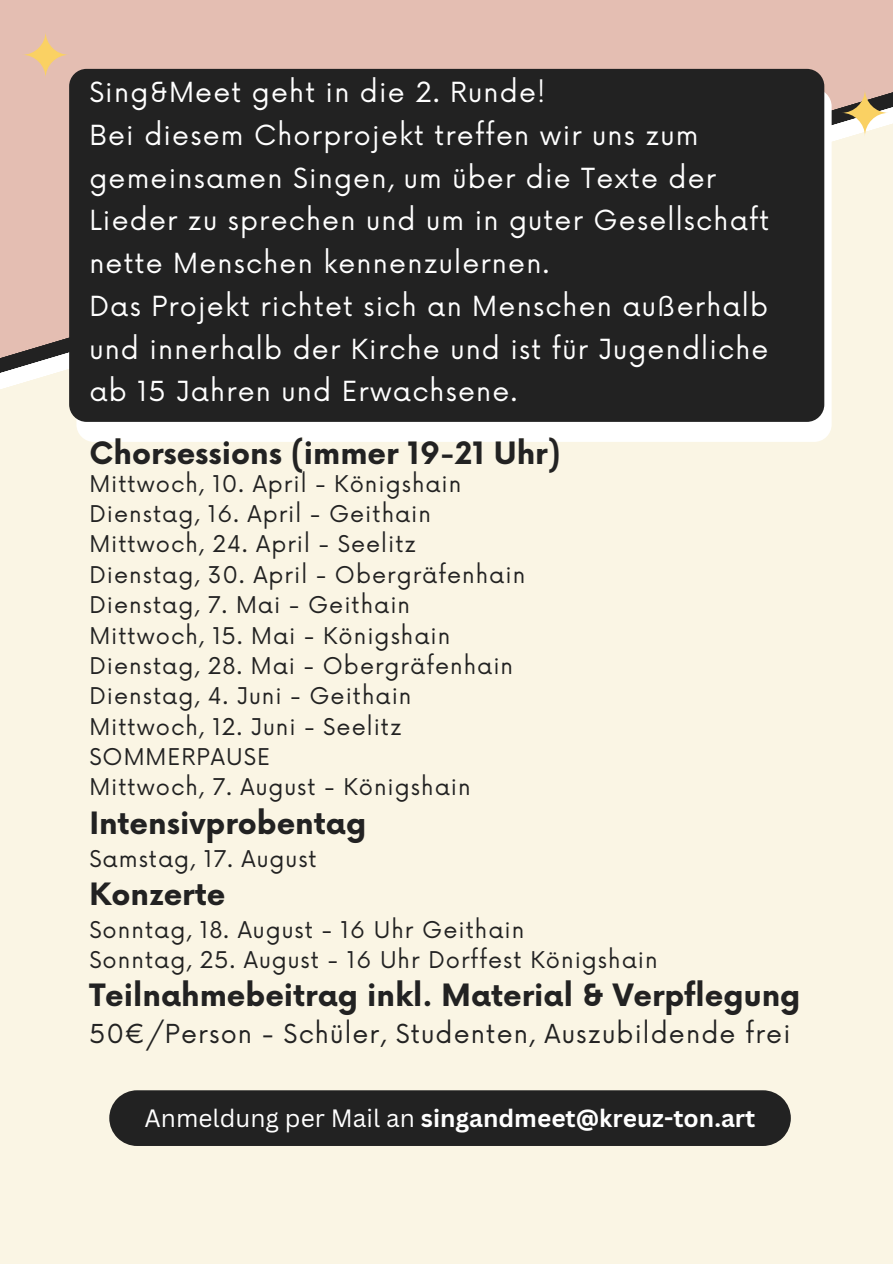
<style>
.page{position:relative;width:893px;height:1264px;background:#fff}
.page>*{position:absolute;margin:0;border:0;box-sizing:border-box;transform-origin:0 0}
.t1{font:700 30px "Now";color:#222}
.t2{font:27px/42.8px "Now";letter-spacing:.045em;color:#fff}
.t3{font:25.5px "Now";letter-spacing:.045em;color:#222}
.t4{font:700 24.45px "Canva Sans";color:#fff}
.t5{font:22.5px "Now";letter-spacing:.045em;color:#222}
.s1{font-weight:400}
</style>
<div class="page">
<div style="left:0;top:0;width:892px;height:1263px;background:#faf5e4"></div>
<svg style="left:0;top:0;width:892px;height:431px;fill:#e4beb2"></svg>
<div style="left:76px;top:89px;width:755px;height:353px;background:#fff;border-radius:17px"></div>
<div style="left:69px;top:69px;width:755px;height:353px;background:#222;border-radius:17px"></div>
<svg style="left:841px;top:89px;width:47px;height:47px;background:#c8b594"></svg>
<svg style="left:22px;top:31px;width:47px;height:47px;background:#eac39c"></svg>
<div style="left:109px;top:1090px;width:681px;height:55px;background:#222"></div>
<p class="t2" style="left:89px;top:72px;width:457px">Sing&amp;Meet geht in die 2. Runde!</p>
<p class="t2" style="left:89px;top:115px;width:681px">Bei diesem Chorprojekt treffen wir uns zum gemeinsamen Singen, um über die Texte der Lieder zu sprechen und um in guter Gesellschaft nette Menschen kennenzulernen.</p>
<p class="t2" style="left:89px;top:286px;width:680px;text-align:justify">Das Projekt richtet sich an Menschen außerhalb und innerhalb der Kirche und ist für Jugendliche ab 15 Jahren und Erwachsene.</p>
<p class="t1" style="left:89px;top:436px;width:473px">Chorsessions (immer 19-21 Uhr)</p>
<p class="t5" style="left:89px;top:471px;width:373px">Mittwoch, 10. April - Königshain</p>
<p class="t5" style="left:89px;top:501px;width:343px">Dienstag, 16. April - Geithain</p>
<p class="t5" style="left:89px;top:531px;width:328px">Mittwoch, 24. April - Seelitz</p>
<p class="t5" style="left:89px;top:562px;width:437px">Dienstag, 30. April - Obergräfenhain</p>
<p class="t5" style="left:89px;top:592px;width:322px">Dienstag, 7. Mai - Geithain</p>
<p class="t5" style="left:89px;top:623px;width:362px">Mittwoch, 15. Mai - Königshain</p>
<p class="t5" style="left:89px;top:653px;width:425px">Dienstag, 28. Mai - Obergräfenhain</p>
<p class="t5" style="left:89px;top:683px;width:324px">Dienstag, 4. Juni - Geithain</p>
<p class="t5" style="left:89px;top:714px;width:314px">Mittwoch, 12. Juni - Seelitz</p>
<p class="t5" style="left:89px;top:744px;width:182px">SOMMERPAUSE</p>
<p class="t5" style="left:89px;top:774px;width:383px">Mittwoch, 7. August - Königshain</p>
<p class="t1" style="left:89px;top:806px;width:278px">Intensivprobentag</p>
<p class="t5" style="left:89px;top:845px;width:229px">Samstag, 17. August</p>
<p class="t1" style="left:89px;top:878px;width:137px">Konzerte</p>
<p class="t5" style="left:89px;top:916px;width:436px">Sonntag, 18. August - 16 Uhr Geithain</p>
<p class="t5" style="left:89px;top:947px;width:570px">Sonntag, 25. August - 16 Uhr Dorffest Königshain</p>
<p class="t1" style="left:89px;top:979px;width:712px">Teilnahmebeitrag inkl. Material &amp; Verpflegung</p>
<p class="t3" style="left:89px;top:1019px;width:702px">50€/Person - Schüler, Studenten, Auszubildende frei</p>
<p class="t4" style="left:145px;top:1100px;width:612px"><span class="s1">Anmeldung per Mail an</span> singandmeet@kreuz-ton.art</p>
</div>
